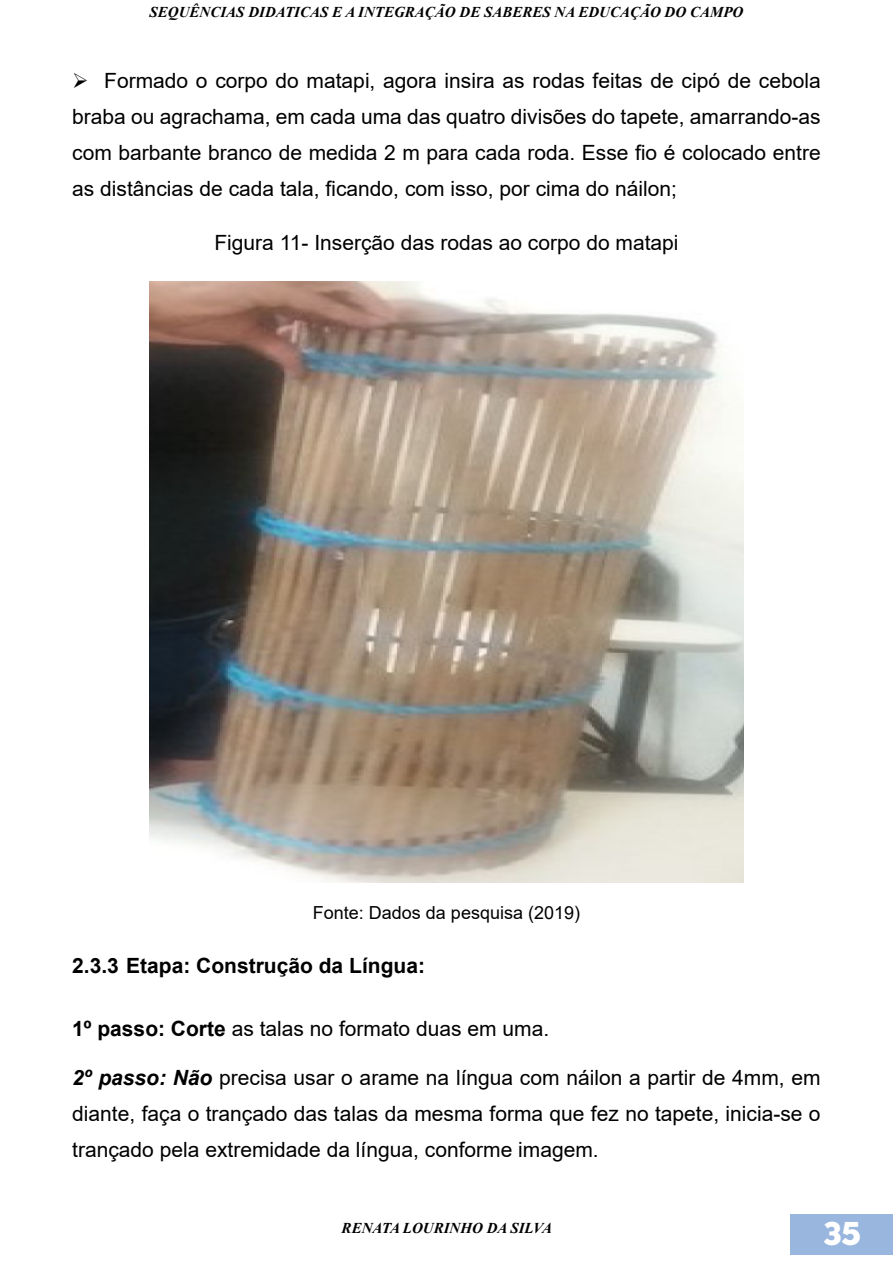
<style>
.page{position:relative;width:893px;height:1263px;background:#fff}
.page>*{position:absolute;margin:0;border:0;box-sizing:border-box;transform-origin:0 0}
.t1{font:33px "Chunk Five";color:#fff}
.t2{font:21px/36px "Arial";color:#000;text-align:justify}
.t3{font:700 21px "Arial";color:#000}
.t4{font:18px "Arial";color:#000}
.t5{font:italic 700 15px "Times New Roman";color:#000}
.s1{font-weight:700}
.s2{font-weight:700;font-style:italic}
</style>
<div class="page">
<div style="left:791px;top:1214px;width:102px;height:40px;background:#99b6de"></div>
<img style="left:149px;top:282px;width:594px;height:600px">
<p class="t5" style="left:150px;top:1px;width:595px">SEQUÊNCIAS DIDATICAS E A INTEGRAÇÃO DE SABERES NA EDUCAÇÃO DO CAMPO</p>
<p class="t2" style="left:72px;top:62px;width:750px">➢ Formado o corpo do matapi, agora insira as rodas feitas de cipó de cebola braba ou agrachama, em cada uma das quatro divisões do tapete, amarrando-as com barbante branco de medida 2 m para cada roda. Esse fio é colocado entre as distâncias de cada tala, ficando, com isso, por cima do náilon;</p>
<p class="t2" style="left:214px;top:224px;width:466px">Figura 11- Inserção das rodas ao corpo do matapi</p>
<p class="t4" style="left:313px;top:900px;width:269px">Fonte: Dados da pesquisa (2019)</p>
<p class="t3" style="left:72px;top:951px;width:354px">2.3.3 Etapa: Construção da Língua:</p>
<p class="t2" style="left:72px;top:1010px;width:478px"><span class="s1">1º passo: Corte</span> as talas no formato duas em uma.</p>
<p class="t2" style="left:72px;top:1059px;width:750px"><span class="s2">2º passo: Não</span> precisa usar o arame na língua com náilon a partir de 4mm, em diante, faça o trançado das talas da mesma forma que fez no tapete, inicia-se o trançado pela extremidade da língua, conforme imagem.</p>
<p class="t5" style="left:342px;top:1217px;width:212px">RENATA LOURINHO DA SILVA</p>
<h1 class="t1" style="left:823px;top:1213px;width:38px">35</h1>
</div>
